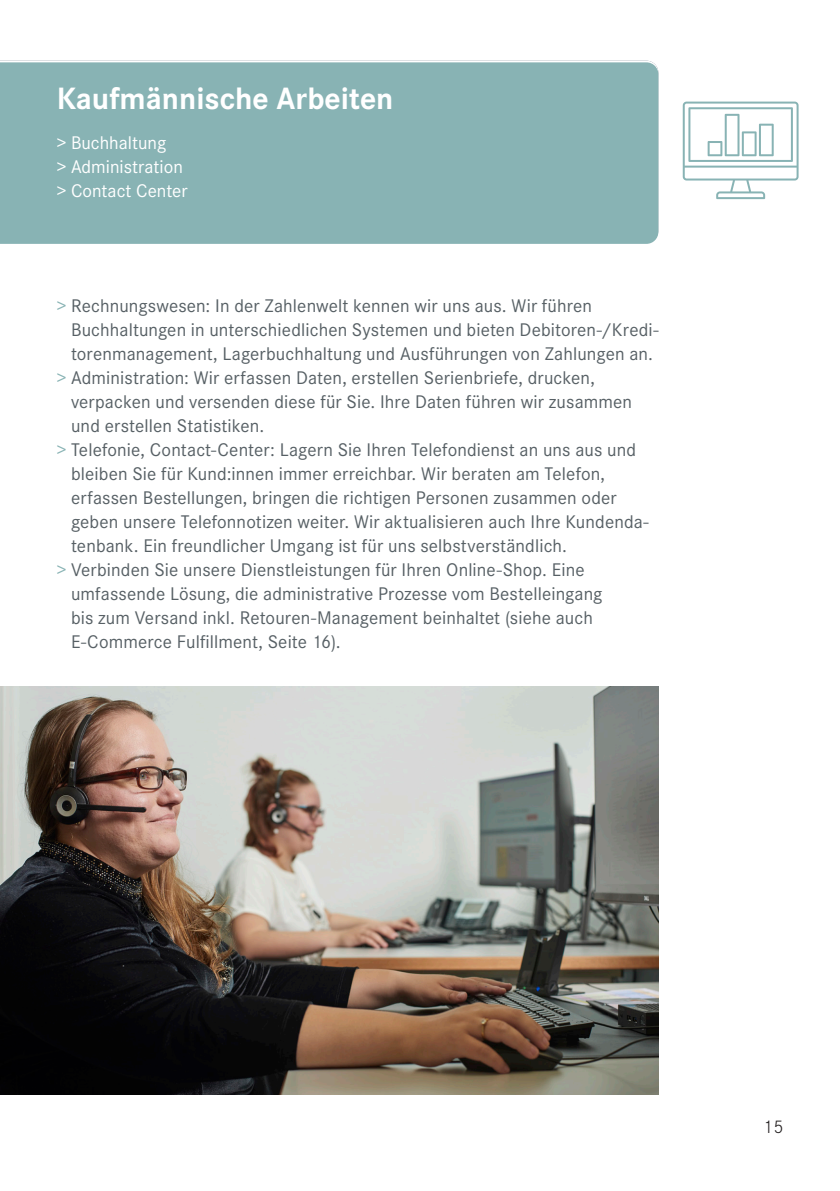
<style>
.page{position:relative;width:840px;height:1191px;background:#fff}
.page>*{position:absolute;margin:0;border:0;box-sizing:border-box;transform-origin:0 0}
.t1{font:700 32px "Corporate S";color:#fff}
.t2{font:19px "Corporate S";letter-spacing:.005em;color:#576065}
.t3{font:19px/24px "Corporate S";color:#fff;text-align:justify}
.t4{font:300 19px "Corporate S";color:#231f20}
.s1{color:#88b3b4}
</style>
<div class="page">
<div style="left:0;top:62px;width:658px;height:182px;background:#88b3b4"></div>
<svg style="left:682px;top:102px;width:116px;height:97px"></svg>
<img style="left:0;top:686px;width:658px;height:408px">
<h1 class="t1" style="left:57px;top:80px;width:338px">Kaufmännische Arbeiten</h1>
<h1 class="t1" style="left:74px;top:80px;width:61px">Titel</h1>
<p class="t3" style="left:57px;top:131px;width:132px;text-align:left">&gt; Buchhaltung<br>&gt; Administration &gt; Contact Center</p>
<p class="t3" style="left:74px;top:131px;width:47px">&gt; Text &gt; Text &gt; Text</p>
<p class="t2" style="left:57px;top:295px;width:536px"><span class="s1">&gt;</span> Rechnungswesen: In der Zahlenwelt kennen wir uns aus. Wir führen</p>
<p class="t2" style="left:71px;top:319px;width:588px">Buchhaltungen in unterschiedlichen Systemen und bieten Debitoren-/Kredi-</p>
<p class="t2" style="left:71px;top:343px;width:583px">torenmanagement, Lagerbuchhaltung und Ausführungen von Zahlungen an.</p>
<p class="t2" style="left:57px;top:367px;width:539px"><span class="s1">&gt;</span> Administration: Wir erfassen Daten, erstellen Serienbriefe, drucken,</p>
<p class="t2" style="left:71px;top:391px;width:562px">verpacken und versenden diese für Sie. Ihre Daten führen wir zusammen</p>
<p class="t2" style="left:71px;top:415px;width:195px">und erstellen Statistiken.</p>
<p class="t2" style="left:57px;top:439px;width:580px"><span class="s1">&gt;</span> Telefonie, Contact-Center: Lagern Sie Ihren Telefondienst an uns aus und</p>
<p class="t2" style="left:71px;top:463px;width:535px">bleiben Sie für Kund:innen immer erreichbar. Wir beraten am Telefon,</p>
<p class="t2" style="left:71px;top:487px;width:547px">erfassen Bestellungen, bringen die richtigen Personen zusammen oder</p>
<p class="t2" style="left:71px;top:511px;width:579px">geben unsere Telefonnotizen weiter. Wir aktualisieren auch Ihre Kundenda-</p>
<p class="t2" style="left:71px;top:535px;width:497px">tenbank. Ein freundlicher Umgang ist für uns selbstverständlich.</p>
<p class="t2" style="left:57px;top:559px;width:529px"><span class="s1">&gt;</span> Verbinden Sie unsere Dienstleistungen für Ihren Online-Shop. Eine</p>
<p class="t2" style="left:71px;top:583px;width:532px">umfassende Lösung, die administrative Prozesse vom Bestelleingang</p>
<p class="t2" style="left:71px;top:607px;width:523px">bis zum Versand inkl. Retouren-Management beinhaltet (siehe auch</p>
<p class="t2" style="left:71px;top:631px;width:271px">E-Commerce Fulfillment, Seite 16).</p>
<p class="t4" style="left:763px;top:1116px;width:21px">15</p>
</div>
